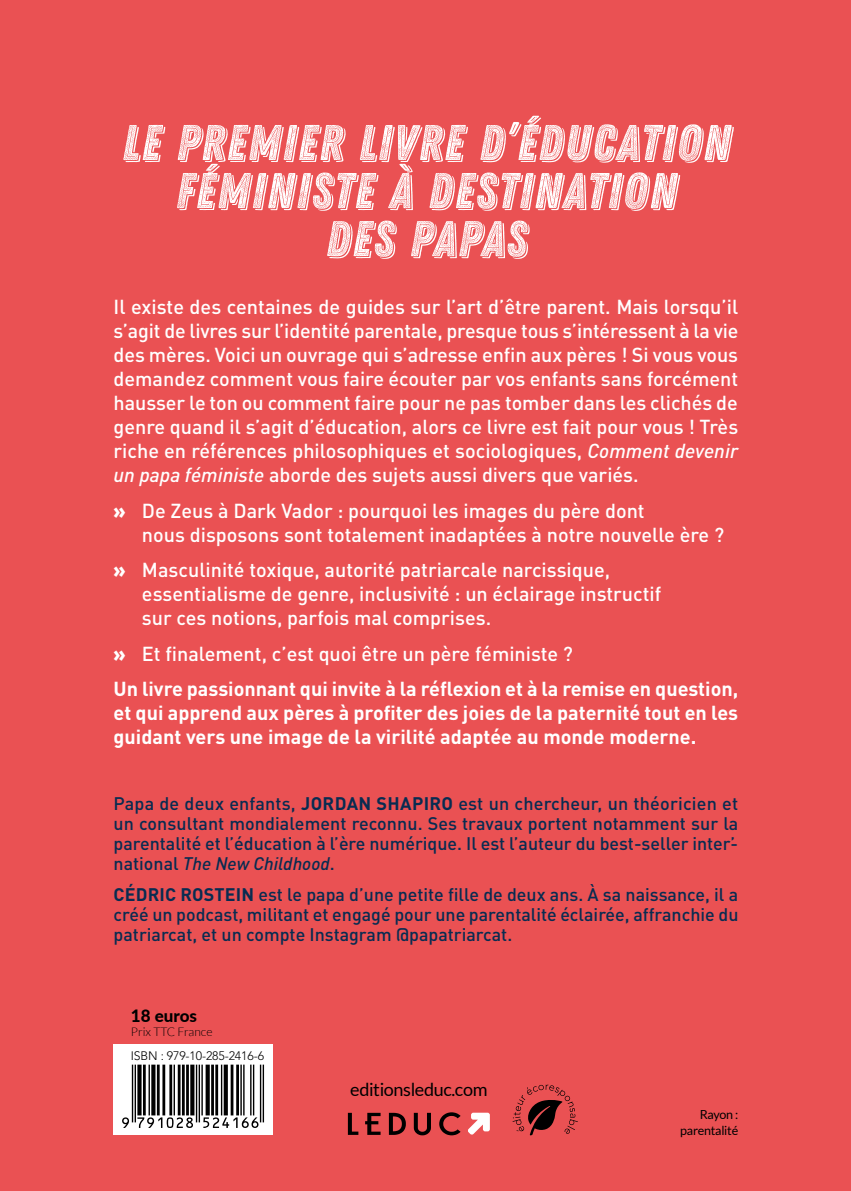
<style>
.page{position:relative;width:851px;height:1191px;background:#fff}
.page>*{position:absolute;margin:0;border:0;box-sizing:border-box;transform-origin:0 0}
.t1{font:50px/48px "Zing Rust LD2 Base 2 Line Sh 1";letter-spacing:.045em;color:#fff;text-align:center}
.t2{font:500 20px/24px "DINOT";color:#fff}
.t3{font:700 20px/35.4px "DINOT";color:#fff}
.t4{font:500 18px/20px "DINOT";color:#082c51;text-align:justify}
.t5{font:18px "Lato";letter-spacing:-.02em;color:#000}
.t6{font:800 17px "Lato";color:#000}
.t7{font:12.6px/16px "Lato";letter-spacing:-.02em;color:#000;text-align:right}
.t8{font:300 12.2px "Avenir LT Std";letter-spacing:-.01em;color:#000}
.t9{font:300 12px "Lato";color:#000}
.s1{font-style:italic}
.s2{font-family:"Zona Pro";font-weight:900}
.s3{font-weight:500}
.s4{font-weight:700}
</style>
<div class="page">
<div style="left:0;top:0;width:850px;height:1191px;background:#ea5153"></div>
<svg style="left:348px;top:1112px;width:10px;height:22px"></svg>
<svg style="left:365px;top:1112px;width:15px;height:22px"></svg>
<svg style="left:389px;top:1112px;width:17px;height:22px"></svg>
<svg style="left:414px;top:1112px;width:17px;height:23px"></svg>
<svg style="left:439px;top:1112px;width:21px;height:23px"></svg>
<svg style="left:468px;top:1112px;width:22px;height:22px"></svg>
<div style="left:113px;top:1043px;width:159px;height:91px;background:#fff"></div>
<svg style="left:512px;top:1084px;width:65px;height:51px"></svg>
<svg style="left:122px;top:1064px;width:142px;height:64px"></svg>
<h1 class="t1" style="left:122px;top:120px;width:609px">LE PREMIER LIVRE D’ÉDUCATION<br>FÉMINISTE À DESTINATION<br>DES PAPAS</h1>
<p class="t2" style="left:113px;top:294px;width:626px;text-align:justify">Il existe des centaines de guides sur l’art d’être parent. Mais lorsqu’il s’agit de livres sur l’identité parentale, presque tous s’intéressent à la vie des mères. Voici un ouvrage qui s’adresse enfin aux pères ! Si vous vous demandez comment vous faire écouter par vos enfants sans forcément hausser le ton ou comment faire pour ne pas tomber dans les clichés de genre quand il s’agit d’éducation, alors ce livre est fait pour vous ! Très riche en références philosophiques et sociologiques, <span class="s1">Comment devenir un papa féministe</span> aborde des sujets aussi divers que variés.</p>
<p class="t2" style="left:142px;top:498px;width:583px;text-indent:-28px"><span class="s2">»</span> De Zeus à Dark Vador : pourquoi les images du père dont<br>nous disposons sont totalement inadaptées à notre nouvelle ère ?</p>
<p class="t2" style="left:142px;top:557px;width:521px;text-indent:-28px"><span class="s2">»</span> Masculinité toxique, autorité patriarcale narcissique, essentialisme de genre, inclusivité : un éclairage instructif sur ces notions, parfois mal comprises.</p>
<p class="t3" style="left:113px;top:635px;width:626px"><span class="s2">»</span> <span class="s3">Et finalement, c’est quoi être un père féministe ?<br></span>Un livre passionnant qui invite à la réflexion et à la remise en question,</p>
<p class="t3" style="left:113px;top:700px;width:626px;line-height:24px">et qui apprend aux pères à profiter des joies de la paternité tout en les guidant vers une image de la virilité adaptée au monde moderne.</p>
<p class="t4" style="left:113px;top:792px;width:626px">Papa de deux enfants, <span class="s4">JORDAN SHAPIRO</span> est un chercheur, un théoricien et un consultant mondialement reconnu. Ses travaux portent notamment sur la parentalité et l’éducation à l’ère numérique. Il est l’auteur du best-seller inter’- national <span class="s1">The New Childhood</span>.</p>
<p class="t4" style="left:113px;top:884px;width:626px"><span class="s4">CÉDRIC ROSTEIN</span> est le papa d’une petite fille de deux ans. À sa naissance, il a créé un podcast, militant et engagé pour une parentalité éclairée, affranchie du patriarcat, et un compte Instagram @papatriarcat.</p>
<p class="t6" style="left:131px;top:1003px;width:68px">18 euros</p>
<p class="t9" style="left:131px;top:1025px;width:83px">Prix TTC France</p>
<p class="t8" style="left:131px;top:1048px;width:135px">ISBN : 979-10-285-2416-6</p>
<p class="t5" style="left:350px;top:1079px;width:139px">editionsleduc.com</p>
<p class="t7" style="left:680px;top:1106px;width:59px">Rayon : parentalité</p>
</div>
